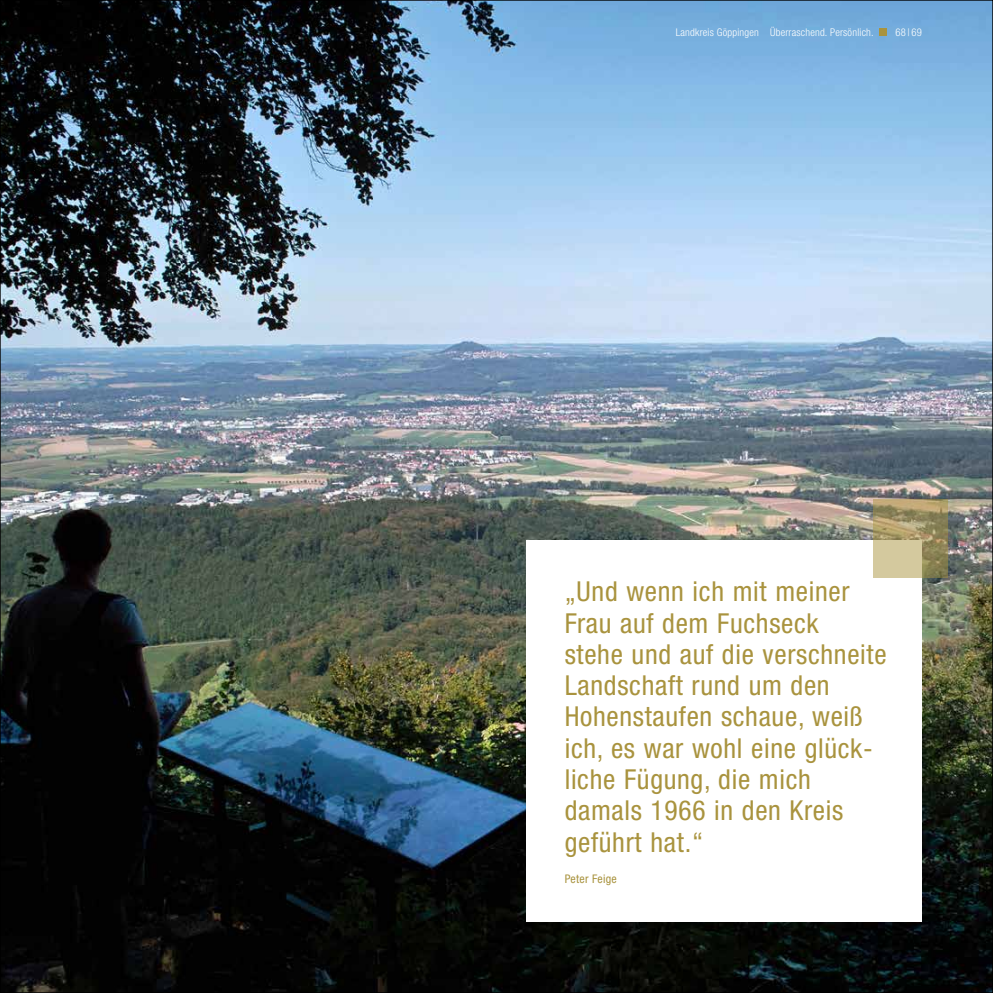
<style>
.page{position:relative;width:993px;height:993px;background:#fff}
.page>*{position:absolute;margin:0;border:0;box-sizing:border-box;transform-origin:0 0}
.t1{font:condensed 27.5px/31.2px "Helvetica Neue LT Std";letter-spacing:.025em;color:#a9933e}
.t2{font:condensed 11.88px "Helvetica Neue LT Std";letter-spacing:.025em;color:#a9933e}
.t3{font:300 condensed 10.62px "Helvetica Neue LT Std";letter-spacing:.02em;color:#fff}
</style>
<div class="page">
<img style="left:2px;top:2px;width:988px;height:988px">
<div style="left:525px;top:540px;width:396px;height:381px;background:#fff"></div>
<div style="left:878px;top:28px;width:8px;height:8px;background:#a9933e"></div>
<svg style="left:872px;top:499px;width:75px;height:78px;background:#b0a377"></svg>
<p class="t3" style="left:675px;top:26px;width:199px">Landkreis Göppingen Überraschend. Persönlich.</p>
<p class="t3" style="left:895px;top:26px;width:28px">68 | 69</p>
<p class="t1" style="left:564px;top:575px;width:323px">„Und wenn ich mit meiner<br>Frau auf dem Fuchseck<br>stehe und auf die verschneite<br>Landschaft rund um den<br>Hohenstaufen schaue, weiß ich, es war wohl eine glück&shy;liche Fügung, die mich damals 1966 in den Kreis geführt hat.“</p>
<p class="t2" style="left:564px;top:871px;width:54px">Peter Feige</p>
</div>
